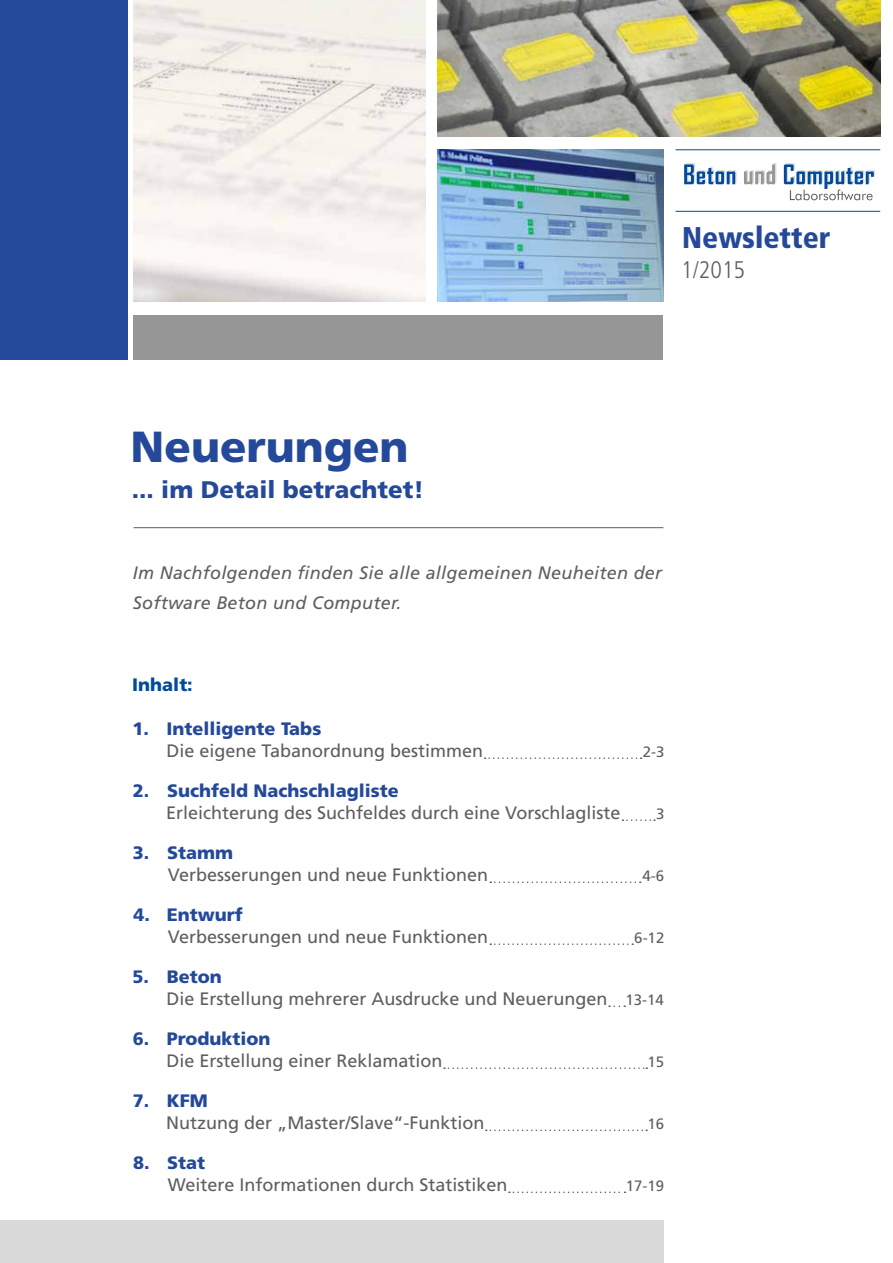
<style>
.page{position:relative;width:893px;height:1263px;background:#fff}
.page>*{position:absolute;margin:0;border:0;box-sizing:border-box;transform-origin:0 0}
.t1{font:900 43.5px "Frutiger";color:#25499a}
.t2{font:900 condensed 30px "Frutiger";color:#25499a}
.t3{font:900 24px "Frutiger";color:#25499a}
.t4{font:300 condensed 24px "Frutiger";color:#5f5d61}
.t5{font:18px/22.5px "Frutiger";color:#5f5d61}
.t6{font:900 18px "Frutiger";color:#25499a}
.t7{font:italic 18px/30px "Frutiger";letter-spacing:.015em;color:#5f5d61}
.t8{font:900 18px "Frutiger";color:#004b9c}
.t9{font:15px "Frutiger";color:#5f5d61}
.s1{font-weight:900;color:#25499a}
.s2{font-size:15px}
</style>
<div class="page">
<div style="left:0;top:1220px;width:663px;height:43px;background:#dadada"></div>
<svg style="left:485px;top:757px;width:157px;height:2px"></svg>
<svg style="left:622px;top:819px;width:33px;height:2px"></svg>
<svg style="left:490px;top:881px;width:151px;height:2px"></svg>
<svg style="left:490px;top:943px;width:143px;height:2px"></svg>
<svg style="left:609px;top:1005px;width:16px;height:2px"></svg>
<svg style="left:444px;top:1067px;width:203px;height:2px"></svg>
<svg style="left:486px;top:1129px;width:161px;height:2px"></svg>
<svg style="left:509px;top:1191px;width:117px;height:2px"></svg>
<hr style="left:134px;top:527px;width:529px;height:1px;background:#5f5d61">
<div style="left:0;top:0;width:128px;height:359px;background:#25499a"></div>
<div style="left:134px;top:315px;width:529px;height:44px;background:#969696"></div>
<img style="left:134px;top:0;width:291px;height:302px">
<img style="left:438px;top:150px;width:225px;height:152px">
<img style="left:438px;top:0;width:442px;height:137px">
<svg style="left:684px;top:163px;width:53px;height:21px"></svg>
<svg style="left:744px;top:163px;width:32px;height:21px"></svg>
<svg style="left:784px;top:163px;width:91px;height:37px"></svg>
<hr style="left:676px;top:150px;width:204px;height:1px;background:#004b9c">
<hr style="left:676px;top:211px;width:204px;height:1px;background:#004b9c">
<h2 class="t2" style="left:682px;top:219px;width:150px">Newsletter</h2>
<h3 class="t4" style="left:681px;top:256px;width:65px">1/2015</h3>
<h1 class="t1" style="left:131px;top:420px;width:280px">Neuerungen</h1>
<h3 class="t3" style="left:132px;top:475px;width:294px">... im Detail betrachtet!</h3>
<p class="t7" style="left:133px;top:558px;width:531px">Im Nachfolgenden finden Sie alle allgemeinen Neuheiten der<br>Software Beton und Computer.</p>
<p class="t8" style="left:132px;top:674px;width:62px">Inhalt:</p>
<p class="t6" style="left:132px;top:717px;width:190px">1. Intelligente Tabs</p>
<p class="t5" style="left:166px;top:740px;width:318px">Die eigene Tabanordnung bestimmen</p>
<p class="t9" style="left:643px;top:743px;width:23px">2-3</p>
<p class="t6" style="left:133px;top:779px;width:267px">2. Suchfeld Nachschlagliste</p>
<p class="t5" style="left:166px;top:802px;width:456px">Erleichterung des Suchfeldes durch eine Vorschlagliste</p>
<p class="t9" style="left:656px;top:805px;width:10px">3</p>
<p class="t6" style="left:133px;top:841px;width:102px">3. Stamm</p>
<p class="t5" style="left:168px;top:864px;width:322px">Verbesserungen und neue Funktionen</p>
<p class="t9" style="left:642px;top:867px;width:23px">4-6</p>
<p class="t6" style="left:133px;top:903px;width:111px">4. Entwurf</p>
<p class="t5" style="left:168px;top:926px;width:322px">Verbesserungen und neue Funktionen</p>
<p class="t9" style="left:634px;top:929px;width:32px">6-12</p>
<p class="t5" style="left:166px;top:965px;width:499px;text-indent:-34px"><span class="s1">5. Beton<br></span>Die Erstellung mehrerer Ausdrucke und Neuerungen <span class="s2">13-14</span></p>
<p class="t6" style="left:133px;top:1027px;width:139px">6. Produktion</p>
<p class="t5" style="left:166px;top:1050px;width:278px">Die Erstellung einer Reklamation</p>
<p class="t9" style="left:647px;top:1053px;width:18px">15</p>
<p class="t6" style="left:133px;top:1089px;width:76px">7. KFM</p>
<p class="t5" style="left:166px;top:1112px;width:320px">Nutzung der „Master/Slave“-Funktion</p>
<p class="t9" style="left:647px;top:1115px;width:18px">16</p>
<p class="t6" style="left:133px;top:1151px;width:74px">8. Stat</p>
<p class="t5" style="left:168px;top:1174px;width:341px">Weitere Informationen durch Statistiken</p>
<p class="t9" style="left:626px;top:1177px;width:40px">17-19</p>
</div>
